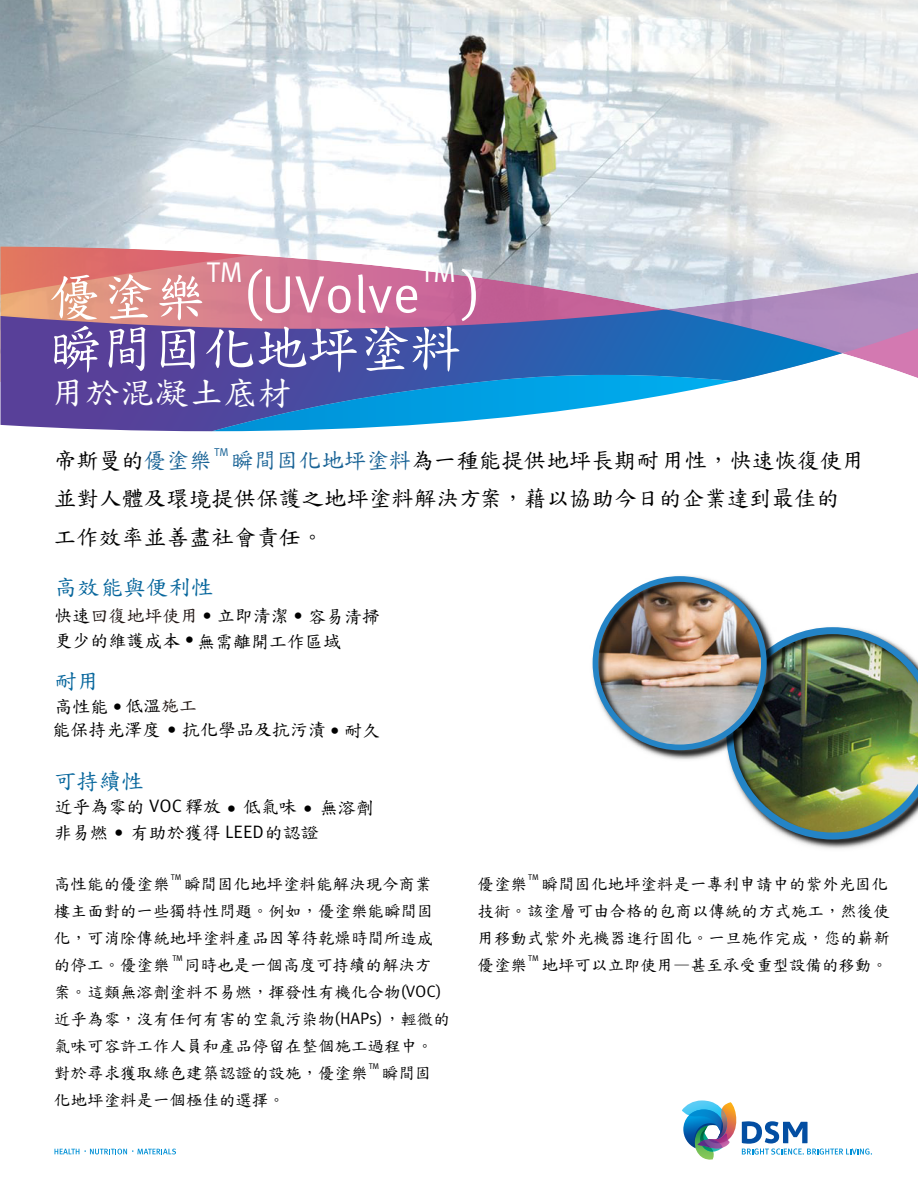
<style>
.page{position:relative;width:918px;height:1188px;background:#fff}
.page>*{position:absolute;margin:0;border:0;box-sizing:border-box;transform-origin:0 0}
.t1{font:57px "Meta Pro Norm";color:#fff}
.t2{font:52.5px "DF Kai Shu SB Estd BF";letter-spacing:-.02em;color:#fff}
.t3{font:52.5px "Meta Pro Norm";color:#fff}
.t4{font:34.5px "DF Kai Shu SB Estd BF";color:#fff}
.t5{font:28.5px "Meta Pro Norm";color:#fff}
.t6{font:22.5px/38.2px "DF Kai Shu SB Estd BF";color:#000}
.t7{font:22.5px "DF Kai Shu SB Estd BF";color:#08679d}
.t8{font:18px/25.5px "DF Kai Shu SB Estd BF";color:#000}
.t9{font:18px "Meta Pro Norm";color:#000}
.t10{font:16.5px/27px "DF Kai Shu SB Estd BF";color:#000}
.t11{font:11.4px "Meta Pro Norm";color:#196396}
.t12{font:8.25px "Meta Pro Norm";color:#000}
.s1{font-size:57px}
.s2{color:#196396}
.s3{color:#231815}
.s4{font-family:"Meta Pro Norm"}
</style>
<div class="page">
<img style="left:1px;top:0;width:917px;height:246px">
<svg style="left:1px;top:246px;width:917px;height:185px;background:#918cb8"></svg>
<svg style="left:792px;top:839px;width:91px;height:10px"></svg>
<img style="left:729px;top:627px;width:189px;height:212px">
<svg style="left:682px;top:1100px;width:190px;height:60px"></svg>
<svg style="left:592px;top:576px;width:187px;height:186px"></svg>
<img style="left:593px;top:577px;width:183px;height:182px">
<div style="left:593px;top:576px;width:174px;height:174px;border:6px solid #2484c6;border-radius:50%"></div>
<svg style="left:55px;top:1149px;width:121px;height:5px"></svg>
<h3 class="t5" style="left:207px;top:251px;width:38px">TM</h3>
<h2 class="t3" style="left:243px;top:255px;width:179px"><span class="s1">(</span>UVolve</h2>
<h3 class="t5" style="left:420px;top:251px;width:38px">TM</h3>
<h1 class="t1" style="left:463px;top:250px;width:20px">)</h1>
<h2 class="t2" style="left:49px;top:322px;width:415px">瞬間固化地坪塗料</h2>
<h3 class="t4" style="left:51px;top:376px;width:243px">用於混凝土底材</h3>
<h2 class="t2" style="left:49px;top:270px;width:159px">優塗樂</h2>
<h3 class="t6" style="left:54px;top:441px;width:159px">帝斯曼的<span class="s2">優塗樂</span></h3>
<p class="t11" style="left:214px;top:443px;width:16px">TM</p>
<h3 class="t6" style="left:54px;top:441px;width:812px;text-indent:177px"><span class="s2">瞬間固化地坪塗料</span>為一種能提供地坪長期耐用性，快速恢復使用並對人體及環境提供保護之地坪塗料解決方案，藉以協助今日的企業達到最佳的工作效率並善盡社會責任。</h3>
<h3 class="t7" style="left:55px;top:576px;width:161px">高效能與便利性</h3>
<p class="t8" style="left:55px;top:603px;width:327px">快速<span class="s3">回復地坪使用</span> 立即清潔 容易清掃更少的維護成本 無需離開工作區域</p>
<h3 class="t7" style="left:55px;top:670px;width:46px">耐用</h3>
<p class="t8" style="left:53px;top:695px;width:329px;line-height:23.5px">高性能 低溫<span class="s3">施工<br></span>能保持光澤度 抗化學品及抗污漬 耐久</p>
<h3 class="t7" style="left:54px;top:770px;width:91px">可持續性</h3>
<p class="t8" style="left:55px;top:794px;width:321px">近乎為零的<span class="s4">VOC</span> 釋放 低氣味 無溶劑</p>
<p class="t9" style="left:202px;top:602px;width:11px">•</p>
<p class="t9" style="left:294px;top:602px;width:11px">•</p>
<p class="t9" style="left:185px;top:626px;width:11px">•</p>
<p class="t9" style="left:113px;top:693px;width:11px">•</p>
<p class="t9" style="left:167px;top:716px;width:11px">•</p>
<p class="t9" style="left:330px;top:718px;width:11px">•</p>
<p class="t9" style="left:227px;top:795px;width:11px">•</p>
<p class="t9" style="left:303px;top:795px;width:11px">•</p>
<p class="t8" style="left:54px;top:820px;width:276px">非易燃 <span class="s4">•</span> 有助於獲得 <span class="s4">LEED</span>的認證</p>
<p class="t10" style="left:54px;top:870px;width:117px">高性能的優塗樂</p>
<p class="t12" style="left:171px;top:871px;width:12px">TM</p>
<p class="t10" style="left:54px;top:870px;width:381px;text-align:justify;text-indent:130px">瞬間固化地坪塗料能解決現今商業樓主面對的一些獨特性問題。例如，優塗樂能瞬間固化，可消除傳統地坪塗料產品因等待乾燥時間所造成的停工。優塗樂</p>
<p class="t12" style="left:172px;top:952px;width:12px">TM</p>
<p class="t10" style="left:54px;top:951px;width:406px;text-indent:130px">同時也是一個高度可持續的解決方<br>案。這類無溶劑塗料不易燃，揮發性有機化合物<span class="s4">(VOC)</span>近乎為零，沒有任何有害的空氣污染物<span class="s4">(HAPs)</span>，輕微的氣味可容許工作人員和產品停留在整個施工過程中。<br>對於尋求獲取綠色建築認證的設施，優塗樂</p>
<p class="t12" style="left:369px;top:1060px;width:12px">TM</p>
<p class="t10" style="left:382px;top:1059px;width:51px">瞬間固</p>
<p class="t10" style="left:54px;top:1086px;width:233px">化地坪塗料是一個極佳的選擇。</p>
<p class="t10" style="left:477px;top:870px;width:51px">優塗樂</p>
<p class="t12" style="left:528px;top:871px;width:12px">TM</p>
<p class="t10" style="left:477px;top:870px;width:414px;text-indent:64px">瞬間固化地坪塗料是一專利申請中的紫外光固化技術。該塗層可由合格的包商以傳統的方式施工，然後使用移動式紫外光機器進行固化。一旦施作完成，您的嶄新優塗樂</p>
<p class="t12" style="left:528px;top:952px;width:12px">TM</p>
<p class="t10" style="left:542px;top:951px;width:348px">地坪可以立即使用—甚至承受重型設備的移動。</p>
</div>
